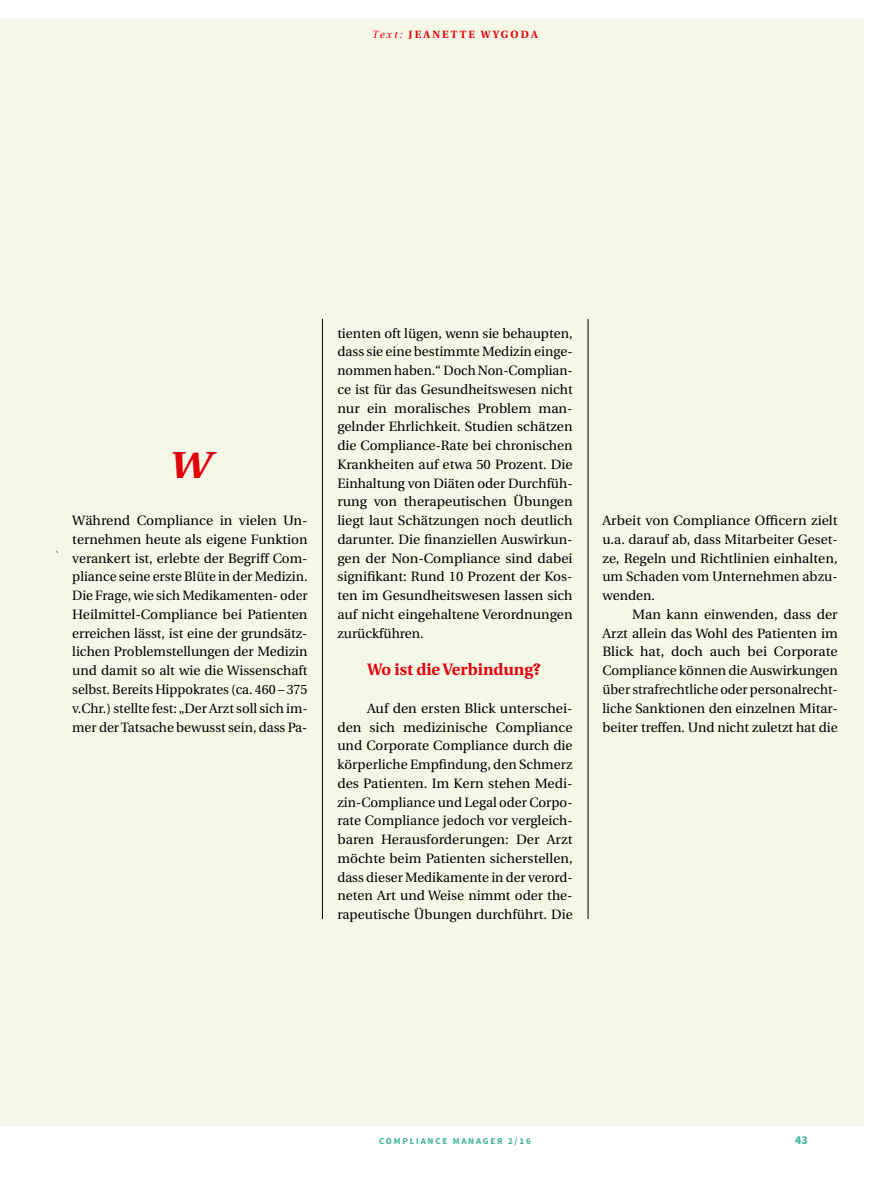
<style>
.page{position:relative;width:893px;height:1191px;background:#fff}
.page>*{position:absolute;margin:0;border:0;box-sizing:border-box;transform-origin:0 0}
.t1{font:italic 700 37.5px "Utopia";color:#e3000b;scale:1.2 1}
.t2{font:700 16.5px "Utopia";color:#e3000b}
.t3{font:13.5px/18.8px "Utopia";color:#000;text-align:justify}
.t4{font:700 12px "Source Sans Pro";color:#3cb497}
.t5{font:700 10.5px "Utopia";letter-spacing:.2em;color:#e3000b}
.t6{font:700 9px "Source Sans Pro";letter-spacing:.2em;color:#3cb497}
.s1{font-weight:400;font-style:italic}
</style>
<div class="page">
<div style="left:0;top:19px;width:863px;height:1106px;background:#f6f8e7"></div>
<hr style="left:588px;top:319px;width:1px;height:600px;background:#000">
<hr style="left:322px;top:319px;width:1px;height:600px;background:#000">
<p class="t5" style="left:372px;top:28px;width:80px"><span class="s1">Text:</span> Jea nette</p>
<p class="t5" style="left:481px;top:28px;width:31px">Wygoda</p>
<h1 class="t1" style="left:169px;top:444px;width:36px">W</h1>
<p class="t3" style="left:72px;top:511px;width:237px">Während Compliance in vielen Un&shy;ternehmen heute als eigene Funktion verankert ist, erlebte der Begriff Com&shy;pliance seine erste Blüte in der Medizin.<br>Die Frage, wie sich Medikamenten- oder Heilmittel-Compliance bei Patienten erreichen lässt, ist eine der grundsätz&shy;lichen Problemstellungen der Medizin und damit so alt wie die Wissenschaft selbst. Bereits Hippokrates (ca. 460 – 375 v.Chr.) stellte fest: „Der Arzt soll sich im&shy;mer der Tatsache bewusst sein, dass Pa-</p>
<p class="t3" style="left:337px;top:324px;width:237px">tienten oft lügen, wenn sie behaupten, dass sie eine bestimmte Medizin einge&shy;nommen haben.“ Doch Non-Complian&shy;ce ist für das Gesundheitswesen nicht nur ein moralisches Problem man&shy;gelnder Ehrlichkeit. Studien schätzen die Compliance-Rate bei chronischen Krankheiten auf etwa 50 Prozent. Die Einhaltung von Diäten oder Durchfüh&shy;rung von therapeutischen Übungen liegt laut Schätzungen noch deutlich darunter. Die finanziellen Auswirkun&shy;gen der Non-Compliance sind dabei signifikant: Rund 10 Prozent der Kos&shy;ten im Gesundheitswesen lassen sich auf nicht eingehaltene Verordnungen zurückführen.</p>
<p class="t2" style="left:367px;top:660px;width:175px">Wo ist die Verbindung?</p>
<p class="t3" style="left:337px;top:699px;width:237px;text-indent:30px">Auf den ersten Blick unterschei&shy;den sich medizinische Compliance und Corporate Compliance durch die körperliche Empfindung, den Schmerz des Patienten. Im Kern stehen Medi&shy;zin-Compliance und Legal oder Corpo&shy;rate Compliance jedoch vor vergleich&shy;baren Herausforderungen: Der Arzt möchte beim Patienten sicherstellen, dass dieser Medikamente in der verord&shy;neten Art und Weise nimmt oder the&shy;rapeutische Übungen durchführt. Die</p>
<p class="t3" style="left:602px;top:511px;width:237px">Arbeit von Compliance Officern zielt u.a. darauf ab, dass Mitarbeiter Geset&shy;ze, Regeln und Richtlinien einhalten, um Schaden vom Unternehmen abzu&shy;wenden.</p>
<p class="t3" style="left:602px;top:605px;width:237px;text-indent:30px">Man kann einwenden, dass der Arzt allein das Wohl des Patienten im Blick hat, doch auch bei Corporate Compliance können die Auswirkungen über strafrechtliche oder personalrecht&shy;liche Sanktionen den einzelnen Mitar&shy;beiter treffen. Und nicht zuletzt hat die</p>
<p class="t6" style="left:379px;top:1135px;width:153px">COMPLIANCE M ANAGER 2/16</p>
<p class="t4" style="left:795px;top:1132px;width:14px">43</p>
</div>
